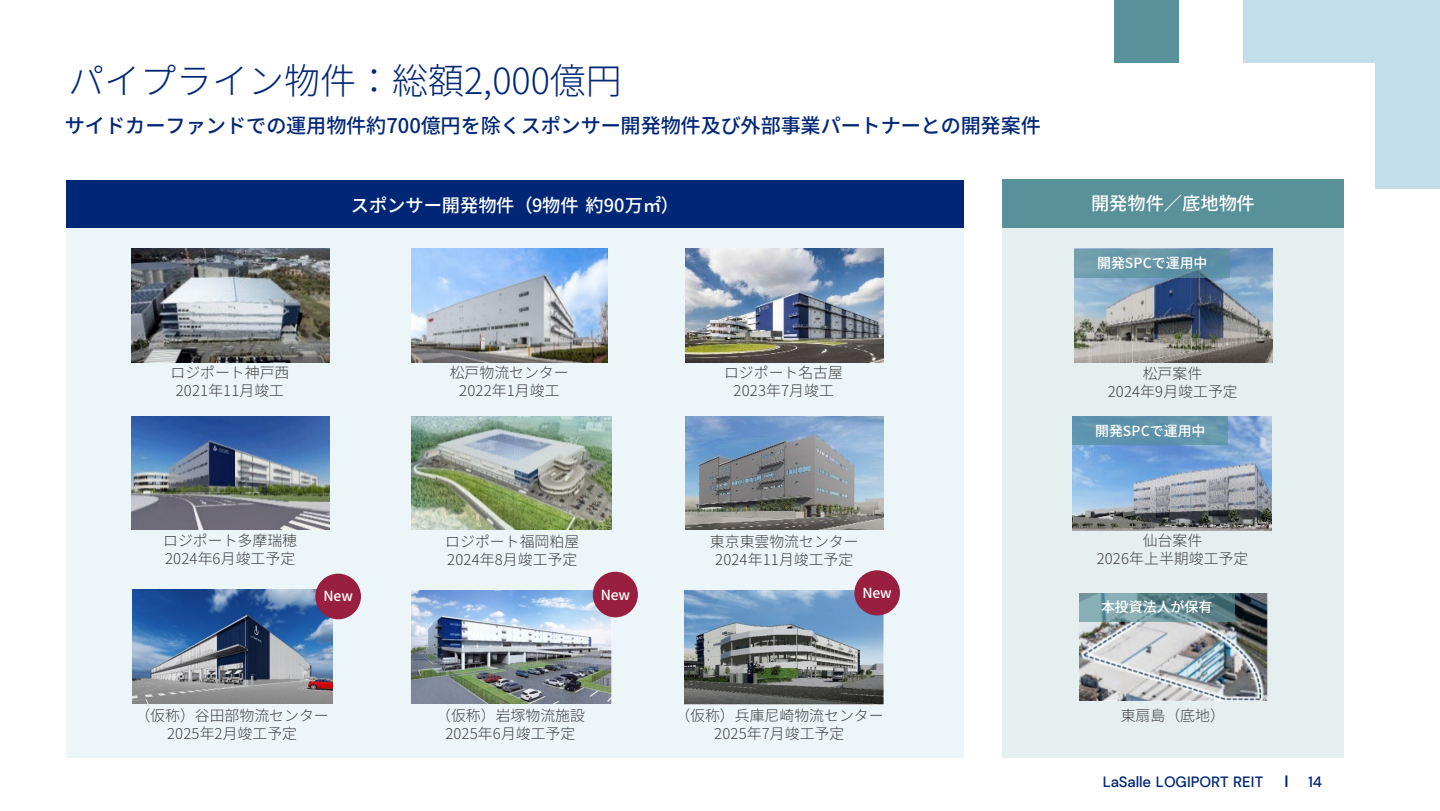
<style>
.page{position:relative;width:1440px;height:811px;background:#fff}
.page>*{position:absolute;margin:0;border:0;box-sizing:border-box;transform-origin:0 0}
.t1{font:300 36px "Noto Sans JP";color:#002776}
.t2{font:500 20.2px "Noto Sans JP";color:#002776}
.t3{font:500 18.2px "Noto Sans JP";color:#fff}
.t4{font:300 14.8px/17.8px "Noto Sans JP";color:#404040;text-align:center}
.t5{font:500 14.8px "DM Sans";color:#002776}
.t6{font:500 14px "Noto Sans JP";color:#fff}
</style>
<div class="page">
<svg style="left:1285px;top:775px;width:2px;height:11px"></svg>
<div style="left:1376px;top:0;width:64px;height:188px;background:#c2deea"></div>
<div style="left:1243px;top:0;width:197px;height:62px;background:#c2deea"></div>
<div style="left:1114px;top:0;width:64px;height:62px;background:#589199"></div>
<div style="left:1002px;top:225px;width:342px;height:531px;background:#e6eff0"></div>
<div style="left:66px;top:217px;width:898px;height:539px;background:#ecf5f8"></div>
<div style="left:66px;top:180px;width:898px;height:48px;background:#002776"></div>
<img style="left:131px;top:248px;width:198px;height:114px">
<img style="left:131px;top:416px;width:198px;height:113px">
<img style="left:412px;top:416px;width:200px;height:113px">
<img style="left:411px;top:248px;width:197px;height:114px">
<img style="left:685px;top:416px;width:199px;height:113px">
<img style="left:685px;top:248px;width:199px;height:114px">
<img style="left:133px;top:589px;width:199px;height:114px">
<div style="left:1002px;top:180px;width:342px;height:48px;background:#589199"></div>
<img style="left:1075px;top:249px;width:198px;height:113px">
<div style="left:1075px;top:249px;width:155px;height:28px;background:#589199;opacity:.65"></div>
<img style="left:1072px;top:416px;width:199px;height:114px">
<div style="left:1072px;top:416px;width:156px;height:28px;background:#6194ad"></div>
<img style="left:1079px;top:593px;width:188px;height:106px">
<div style="left:1079px;top:592px;width:156px;height:29px;background:#589199;opacity:.65"></div>
<div style="left:315px;top:573px;width:46px;height:46px;background:#981f40;border-radius:50%"></div>
<img style="left:684px;top:590px;width:200px;height:114px">
<div style="left:854px;top:570px;width:46px;height:45px;background:#981f40;border-radius:50%"></div>
<img style="left:410px;top:590px;width:201px;height:113px">
<div style="left:593px;top:571px;width:45px;height:46px;background:#981f40;border-radius:50%"></div>
<h2 class="t1" style="left:68px;top:60px;width:555px">パイプライン物件：総額2,000億円</h2>
<p class="t2" style="left:65px;top:114px;width:978px">サイドカーファンドでの運用物件約700億円を除くスポンサー開発物件及び外部事業パートナーとの開発案件</p>
<p class="t3" style="left:351px;top:195px;width:330px">スポンサー開発物件（9物件 約90万㎡）</p>
<p class="t3" style="left:1091px;top:193px;width:165px">開発物件／底地物件</p>
<p class="t6" style="left:1097px;top:255px;width:112px">開発SPCで運用中</p>
<p class="t4" style="left:170px;top:364px;width:121px">ロジポート神戸西</p>
<p class="t4" style="left:176px;top:381px;width:110px">2021年11月竣工</p>
<p class="t4" style="left:450px;top:364px;width:121px">松戸物流センター</p>
<p class="t4" style="left:459px;top:381px;width:102px">2022年1月竣工</p>
<p class="t4" style="left:724px;top:364px;width:121px">ロジポート名古屋</p>
<p class="t4" style="left:734px;top:381px;width:102px">2023年7月竣工</p>
<p class="t4" style="left:1143px;top:365px;width:61px">松戸案件</p>
<p class="t4" style="left:1108px;top:383px;width:132px">2024年9月竣工予定</p>
<p class="t6" style="left:1095px;top:422px;width:112px">開発SPCで運用中</p>
<p class="t4" style="left:163px;top:531px;width:135px">ロジポート多摩瑞穂</p>
<p class="t4" style="left:165px;top:549px;width:132px">2024年6月竣工予定</p>
<p class="t4" style="left:445px;top:533px;width:135px">ロジポート福岡粕屋</p>
<p class="t4" style="left:447px;top:551px;width:132px">2024年8月竣工予定</p>
<p class="t4" style="left:710px;top:533px;width:150px">東京東雲物流センター</p>
<p class="t4" style="left:715px;top:551px;width:140px">2024年11月竣工予定</p>
<p class="t4" style="left:1143px;top:531px;width:61px">仙台案件</p>
<p class="t4" style="left:1097px;top:549px;width:153px">2026年上半期竣工予定</p>
<p class="t6" style="left:324px;top:588px;width:31px">New</p>
<p class="t6" style="left:601px;top:586px;width:31px">New</p>
<p class="t6" style="left:863px;top:584px;width:31px">New</p>
<p class="t6" style="left:1101px;top:599px;width:113px">本投資法人が保有</p>
<p class="t4" style="left:135px;top:707px;width:195px">（仮称）谷田部物流センター</p>
<p class="t4" style="left:167px;top:725px;width:132px">2025年2月竣工予定</p>
<p class="t4" style="left:436px;top:707px;width:150px">（仮称）岩塚物流施設<br>2025年6月竣工予定</p>
<p class="t4" style="left:675px;top:707px;width:210px">（仮称）兵庫尼崎物流センター<br>2025年7月竣工予定</p>
<p class="t4" style="left:1121px;top:706px;width:106px">東扇島（底地）</p>
<p class="t5" style="left:1103px;top:772px;width:162px">LaSalle LOGIPORT REIT</p>
<p class="t5" style="left:1308px;top:772px;width:16px">14</p>
</div>
